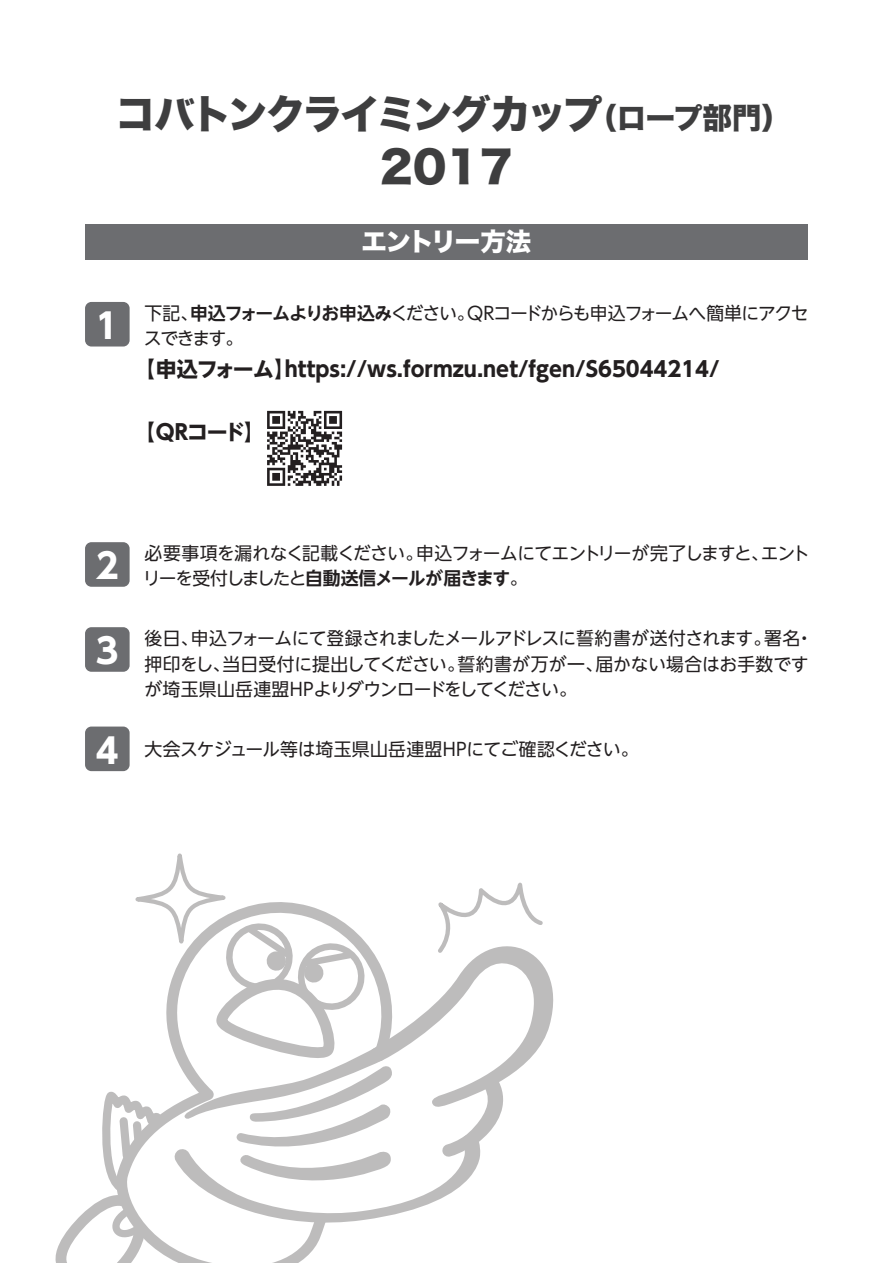
<style>
.page{position:relative;width:893px;height:1263px;background:#fff}
.page>*{position:absolute;margin:0;border:0;box-sizing:border-box;transform-origin:0 0}
.t1{font:43.05px "Hira Kaku Std W8";color:#3e3e3f}
.t2{font:40.05px "Hira Kaku Std W8";letter-spacing:-.08em;color:#3e3e3f}
.t3{font:700 34.5px "UD Shin Go Pro";color:#fff}
.t4{font:25.5px "Hira Kaku Std W8";letter-spacing:-.055em;color:#fff}
.t5{font:700 21px "UD Shin Go NT Pro";color:#231f20}
.t6{font:18px/25.5px "UD Shin Go NT Pro";letter-spacing:-.04em;color:#231f20}
.t7{font:18px/25.5px "UD Shin Go NT Pro";letter-spacing:-.07em;color:#231f20}
.t8{font:18px "UD Shin Go NT Pro";letter-spacing:-.01em;color:#231f20}
.t9{font:700 18px "UD Shin Go NT Pro De";letter-spacing:-.05em;color:#231f20}
.s1{font-size:29.4px}
.s2{font-family:"UD Shin Go NT Pro De";font-weight:700}
.s3{font-family:"UD Shin Go NT Pro";font-weight:400}
</style>
<div class="page">
<svg style="left:56px;top:853px;width:497px;height:410px"></svg>
<div style="left:85px;top:224px;width:723px;height:36px;background:#6c6d70"></div>
<div style="left:85px;top:302px;width:45px;height:44px;background:#6c6d70;border-radius:6px"></div>
<div style="left:85px;top:542px;width:45px;height:45px;background:#6c6d70;border-radius:6px"></div>
<div style="left:85px;top:627px;width:45px;height:45px;background:#6c6d70;border-radius:6px"></div>
<div style="left:85px;top:726px;width:45px;height:45px;background:#6c6d70;border-radius:6px"></div>
<svg style="left:267px;top:411px;width:75px;height:75px"></svg>
<h2 class="t2" style="left:116px;top:91px;width:677px">コバトンクライミングカップ<span class="s1">（ロープ部門）</span></h2>
<h1 class="t1" style="left:380px;top:143px;width:135px">2017</h1>
<h3 class="t3" style="left:96px;top:298px;width:24px">1</h3>
<h3 class="t4" style="left:361px;top:227px;width:171px">エントリー方法</h3>
<p class="t7" style="left:144px;top:300px;width:666px">下記、<span class="s2">申込フォームよりお申込み</span>ください。QRコードからも申込フォームへ簡単にアクセスできます。</p>
<p class="t5" style="left:134px;top:352px;width:587px">【申込フォーム】https://ws.formzu.net/fgen/S65044214/</p>
<p class="t5" style="left:134px;top:415px;width:132px">【QRコード】</p>
<h3 class="t3" style="left:96px;top:538px;width:24px">2</h3>
<h3 class="t3" style="left:96px;top:623px;width:24px">3</h3>
<h3 class="t3" style="left:96px;top:722px;width:24px">4</h3>
<p class="t6" style="left:145px;top:540px;width:667px">必要事項を漏れなく記載ください。申込フォームにてエントリーが完了しますと、エント</p>
<p class="t9" style="left:143px;top:564px;width:386px"><span class="s3">リーを受付しましたと</span>自動送信メールが届きます<span class="s3">。</span></p>
<p class="t6" style="left:144px;top:625px;width:670px">後日、申込フォームにて登録されましたメールアドレスに誓約書が送付されます。署名・押印をし、当日受付に提出してください。誓約書が万が一、届かない場合はお手数ですが埼玉県山岳連盟HPよりダウンロードをしてください。</p>
<p class="t8" style="left:145px;top:735px;width:495px">大会スケジュール等は埼玉県山岳連盟HPにてご確認ください。</p>
</div>
